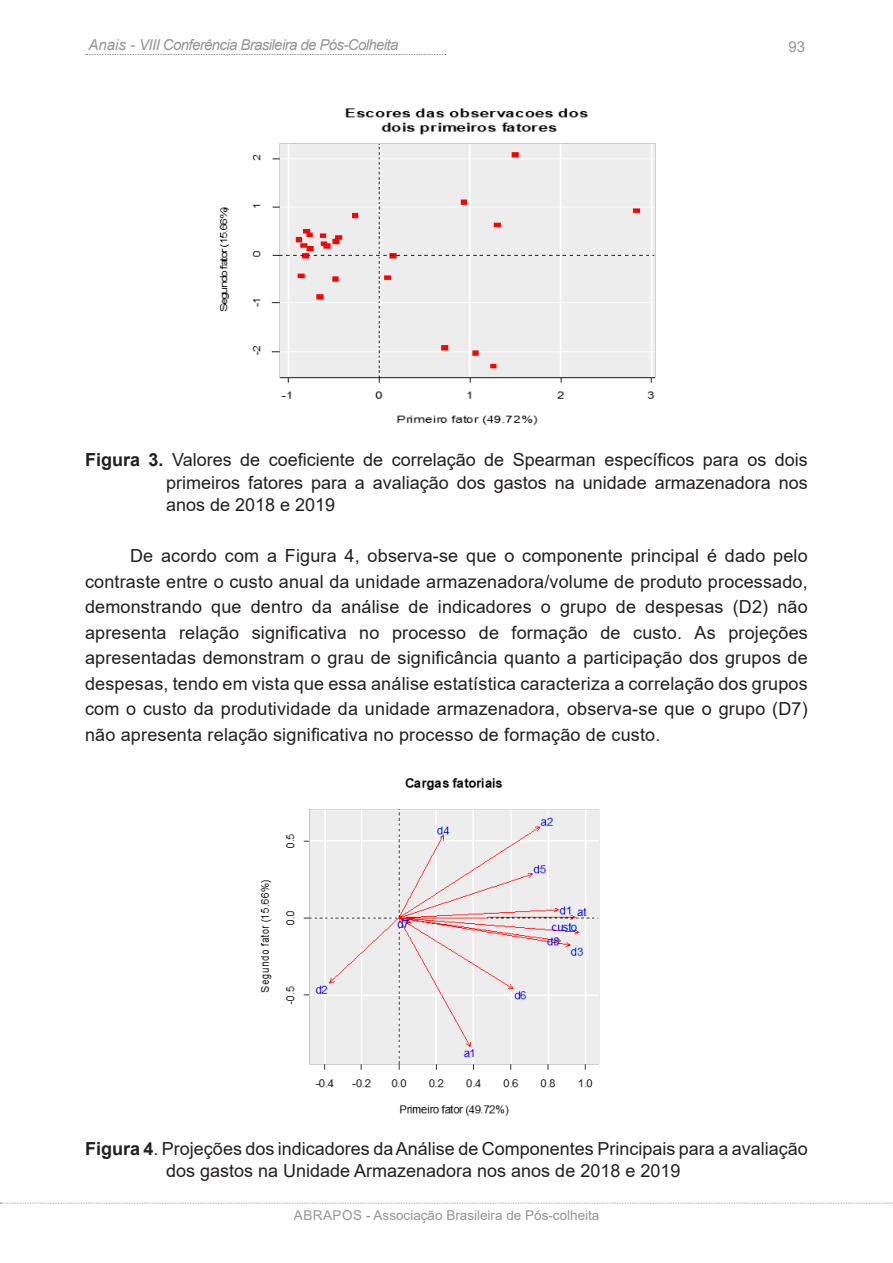
<style>
.page{position:relative;width:893px;height:1263px;background:#fff}
.page>*{position:absolute;margin:0;border:0;box-sizing:border-box;transform-origin:0 0}
._4_CORPO_DE_TEXTO{font:18px/25.5px "Arial";letter-spacing:.01em;color:#231f20;text-align:justify}
._9_LEGENDA_TAB_FIG{font:18px/22.5px "Arial";color:#231f20;text-align:justify}
.t1{font:italic 15px "Arial";letter-spacing:-.04em;color:#939598}
.t2{font:15px "Arial";color:#939598}
.t3{font:13.5px "Arial";color:#939598}
.s1{font-weight:700}
</style>
<div class="page">
<svg style="left:86px;top:54px;width:360px;height:1px"></svg>
<svg style="left:0;top:1203px;width:893px;height:1px"></svg>
<img style="left:219px;top:108px;width:437px;height:317px">
<img style="left:260px;top:778px;width:340px;height:338px">
<p class="t1" style="left:88px;top:35px;width:312px">Anais - VIII Conferência Brasileira de Pós-Colheita</p>
<p class="t2" style="left:788px;top:37px;width:18px">93</p>
<p class="_9_LEGENDA_TAB_FIG" style="left:166px;top:448px;width:643px;text-indent:-81px"><span class="s1">Figura 3.</span> Valores de coeficiente de correlação de Spearman específicos para os dois primeiros fatores para a avaliação dos gastos na unidade armazenadora nos anos de 2018 e 2019</p>
<p class="_4_CORPO_DE_TEXTO" style="left:85px;top:543px;width:724px;text-indent:45px">De acordo com a Figura 4, observa-se que o componente principal é dado pelo contraste entre o custo anual da unidade armazenadora/volume de produto processado, demonstrando que dentro da análise de indicadores o grupo de despesas (D2) não apresenta relação significativa no processo de formação de custo. As projeções apresentadas demonstram o grau de significância quanto a participação dos grupos de despesas, tendo em vista que essa análise estatística caracteriza a correlação dos grupos com o custo da produtividade da unidade armazenadora, observa-se que o grupo (D7) não apresenta relação significativa no processo de formação de custo.</p>
<p class="_9_LEGENDA_TAB_FIG" style="left:166px;top:1137px;width:643px;text-indent:-81px"><span class="s1">Figura 4</span>. Projeções dos indicadores da Análise de Componentes Principais para a avaliação dos gastos na Unidade Armazenadora nos anos de 2018 e 2019</p>
<p class="t3" style="left:294px;top:1205px;width:307px">ABRAPOS - Associação Brasileira de Pós-colheita</p>
</div>
